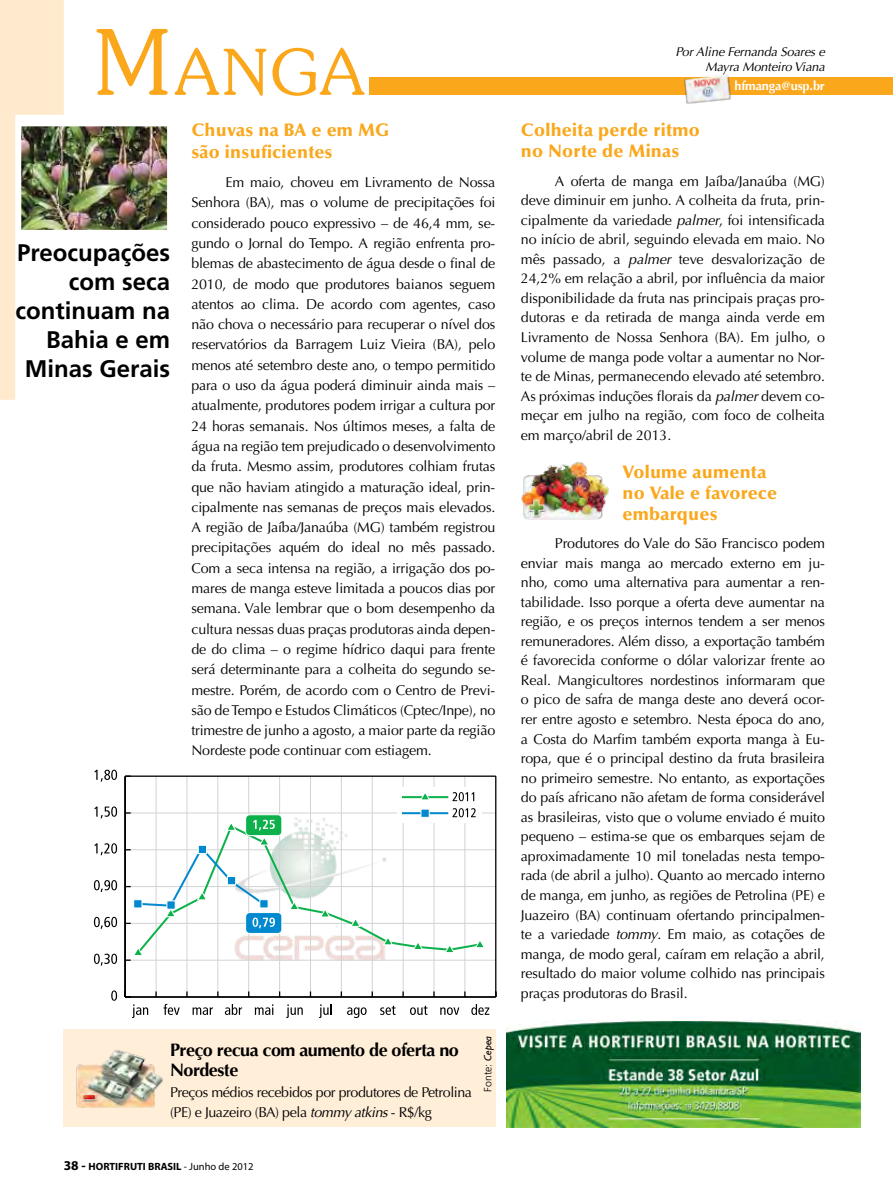
<style>
.page{position:relative;width:893px;height:1191px;background:#fff}
.page>*{position:absolute;margin:0;border:0;box-sizing:border-box;transform-origin:0 0}
.t1{font:300 63px "Souvenir";color:#faa71b}
.t2{font:700 24px/28.8px "Frutiger";color:#000;text-align:right}
.t3{font:900 18px/21px "Optima";letter-spacing:.015em;color:#faa71b}
.t4{font:700 18px/19.5px "Optima";letter-spacing:-.03em;color:#000}
.t5{font:14.25px/19.5px "Optima";letter-spacing:-.01em;color:#000;text-align:justify}
.t6{font:14.25px/19.5px "Optima";letter-spacing:-.03em;color:#000}
.t7{font:italic 12.75px/15px "Optima";letter-spacing:-.01em;color:#000;text-align:right}
.t8{font:700 12.75px "Optima";letter-spacing:-.01em;color:#fff}
.t9{font:700 10.5px "Myriad Pro";color:#000}
.t10{font:300 10.5px "Frutiger";color:#000}
.s1{font-size:90px}
.s2{font-style:italic}
.s3{font-family:"Humanist 521 BT";font-weight:400;font-style:italic}
.s4{font-size:13.5px}
.s5{font-weight:400}
</style>
<div class="page">
<img style="left:229px;top:815px;width:164px;height:149px">
<div style="left:64px;top:1029px;width:432px;height:98px;background:#ffeed8"></div>
<hr style="left:156px;top:776px;width:1px;height:221px;background:#d1d3d4">
<hr style="left:187px;top:776px;width:1px;height:221px;background:#d1d3d4">
<hr style="left:218px;top:776px;width:1px;height:221px;background:#d1d3d4">
<hr style="left:248px;top:776px;width:1px;height:221px;background:#d1d3d4">
<hr style="left:279px;top:776px;width:1px;height:221px;background:#d1d3d4">
<hr style="left:310px;top:776px;width:1px;height:221px;background:#d1d3d4">
<hr style="left:341px;top:776px;width:1px;height:221px;background:#d1d3d4">
<hr style="left:372px;top:776px;width:1px;height:221px;background:#d1d3d4">
<hr style="left:403px;top:776px;width:1px;height:221px;background:#d1d3d4">
<hr style="left:434px;top:776px;width:1px;height:221px;background:#d1d3d4">
<hr style="left:465px;top:776px;width:1px;height:221px;background:#d1d3d4">
<hr style="left:125px;top:960px;width:371px;height:1px;background:#d1d3d4">
<hr style="left:125px;top:923px;width:371px;height:1px;background:#d1d3d4">
<hr style="left:125px;top:886px;width:371px;height:1px;background:#d1d3d4">
<hr style="left:125px;top:849px;width:371px;height:1px;background:#d1d3d4">
<hr style="left:125px;top:812px;width:371px;height:1px;background:#d1d3d4">
<hr style="left:125px;top:775px;width:371px;height:2px;background:#000">
<hr style="left:495px;top:776px;width:1px;height:221px;background:#000">
<hr style="left:125px;top:996px;width:371px;height:1px;background:#000">
<hr style="left:125px;top:776px;width:1px;height:221px;background:#000">
<svg style="left:132px;top:1004px;width:16px;height:14px"></svg>
<svg style="left:163px;top:1003px;width:17px;height:12px"></svg>
<svg style="left:193px;top:1007px;width:20px;height:8px"></svg>
<svg style="left:225px;top:1004px;width:17px;height:11px"></svg>
<svg style="left:255px;top:1004px;width:18px;height:11px"></svg>
<svg style="left:286px;top:1004px;width:17px;height:14px"></svg>
<svg style="left:319px;top:1004px;width:13px;height:14px"></svg>
<svg style="left:347px;top:1007px;width:20px;height:11px"></svg>
<svg style="left:380px;top:1005px;width:16px;height:10px"></svg>
<svg style="left:410px;top:1005px;width:17px;height:10px"></svg>
<svg style="left:440px;top:1007px;width:19px;height:8px"></svg>
<svg style="left:471px;top:1004px;width:18px;height:11px"></svg>
<svg style="left:111px;top:990px;width:6px;height:10px"></svg>
<svg style="left:94px;top:953px;width:23px;height:12px"></svg>
<svg style="left:94px;top:917px;width:23px;height:11px"></svg>
<svg style="left:94px;top:880px;width:23px;height:12px"></svg>
<svg style="left:94px;top:843px;width:23px;height:12px"></svg>
<svg style="left:94px;top:806px;width:23px;height:12px"></svg>
<svg style="left:94px;top:769px;width:23px;height:12px"></svg>
<svg style="left:141px;top:823px;width:341px;height:132px"></svg>
<div style="left:246px;top:912px;width:36px;height:21px;background:#0089cf;border-radius:4px"></div>
<div style="left:245px;top:912px;width:37px;height:21px;border:1px solid #fff;border-radius:4px"></div>
<div style="left:397px;top:787px;width:85px;height:35px;background:#fff"></div>
<hr style="left:402px;top:796px;width:46px;height:2px;background:#0db14b">
<svg style="left:453px;top:792px;width:21px;height:9px"></svg>
<hr style="left:402px;top:812px;width:46px;height:2px;background:#0089cf">
<div style="left:421px;top:808px;width:9px;height:9px;background:#0089cf;border:1px solid #fff"></div>
<svg style="left:453px;top:808px;width:23px;height:9px"></svg>
<svg style="left:420px;top:793px;width:11px;height:7px"></svg>
<svg style="left:126px;top:947px;width:18px;height:13px"></svg>
<svg style="left:289px;top:901px;width:11px;height:9px"></svg>
<svg style="left:320px;top:908px;width:11px;height:9px"></svg>
<svg style="left:350px;top:917px;width:11px;height:10px"></svg>
<svg style="left:382px;top:936px;width:12px;height:9px"></svg>
<svg style="left:412px;top:941px;width:12px;height:9px"></svg>
<svg style="left:444px;top:944px;width:11px;height:9px"></svg>
<svg style="left:474px;top:939px;width:10px;height:9px"></svg>
<div style="left:246px;top:814px;width:36px;height:21px;background:#0db14b;border-radius:4px"></div>
<div style="left:245px;top:814px;width:37px;height:22px;border:1px solid #fff;border-radius:4px"></div>
<svg style="left:126px;top:819px;width:149px;height:109px"></svg>
<div style="left:133px;top:899px;width:9px;height:9px;background:#0089cf;border:1px solid #fff"></div>
<div style="left:167px;top:900px;width:9px;height:9px;background:#0089cf;border:1px solid #fff"></div>
<div style="left:198px;top:845px;width:9px;height:9px;background:#0089cf;border:1px solid #fff"></div>
<div style="left:227px;top:876px;width:9px;height:9px;background:#0089cf;border:1px solid #fff"></div>
<div style="left:259px;top:899px;width:9px;height:9px;background:#0089cf;border:1px solid #fff"></div>
<img style="left:77px;top:1049px;width:86px;height:58px">
<div style="left:369px;top:78px;width:524px;height:17px;background:#faa71b"></div>
<svg style="left:0;top:0;width:64px;height:400px"></svg>
<img style="left:521px;top:462px;width:88px;height:58px">
<img style="left:22px;top:127px;width:144px;height:102px">
<div style="left:18px;top:123px;width:152px;height:110px;border:3px solid #fff"></div>
<img style="left:682px;top:74px;width:53px;height:30px">
<img style="left:506px;top:1021px;width:354px;height:106px">
<h1 class="t1" style="left:94px;top:34px;width:273px"><span class="s1">M</span>ANGA</h1>
<h2 class="t2" style="left:15px;top:238px;width:156px">Preocupações com seca continuam na<br>Bahia e em<br>Minas Gerais</h2>
<p class="t3" style="left:191px;top:120px;width:199px;line-height:21.8px">Chuvas na BA e em MG são insuficientes</p>
<p class="t5" style="left:191px;top:172px;width:306px;line-height:20.2px;text-indent:34px">Em maio, choveu em Livramento de Nossa Senhora (BA), mas o volume de precipitações foi considerado pouco expressivo – de 46,4 mm, se&shy;gundo o Jornal do Tempo. A região enfrenta pro&shy;blemas de abastecimento de água desde o final de 2010, de modo que produtores baianos seguem atentos ao clima. De acordo com agentes, caso não chova o necessário para recuperar o nível dos reservatórios da Barragem Luiz Vieira (BA), pelo menos até setembro deste ano, o tempo permitido para o uso da água poderá diminuir ainda mais – atualmente, produtores podem irrigar a cultura por 24 horas semanais. Nos últimos meses, a falta de água na região tem prejudicado o desenvolvimento da fruta. Mesmo assim, produtores colhiam frutas que não haviam atingido a maturação ideal, prin&shy;cipalmente nas semanas de preços mais elevados.<br>A região de Jaíba/Janaúba (MG) também registrou precipitações aquém do ideal no mês passado.<br>Com a seca intensa na região, a irrigação dos po&shy;mares de manga esteve limitada a poucos dias por semana. Vale lembrar que o bom desempenho da cultura nessas duas praças produtoras ainda depen&shy;de do clima – o regime hídrico daqui para frente será determinante para a colheita do segundo se&shy;mestre. Porém, de acordo com o Centro de Previ&shy;são de Tempo e Estudos Climáticos (Cptec/Inpe), no trimestre de junho a agosto, a maior parte da região Nordeste pode continuar com estiagem.</p>
<p class="t4" style="left:170px;top:1040px;width:290px">Preço recua com aumento de oferta no<br>Nordeste</p>
<p class="t6" style="left:170px;top:1083px;width:303px">Preços médios recebidos por produtores de Petrolina (PE) e Juazeiro (BA) pela <span class="s2">tommy atkins</span> - R$/kg</p>
<p class="t10" style="left:482px;top:1091px;width:57px;rotate:-90deg">Fonte: <span class="s3">Cepea</span></p>
<p class="t9" style="left:64px;top:1159px;width:191px"><span class="s4">38 -</span> HORTIFRUTI BRASIL <span class="s5">- Junho de 2012</span></p>
<p class="t7" style="left:675px;top:44px;width:151px">Por Aline Fernanda Soares e<br>Mayra Monteiro Viana</p>
<p class="t8" style="left:734px;top:78px;width:92px">hfmanga@usp.br</p>
<p class="t3" style="left:521px;top:120px;width:180px">Colheita perde ritmo no Norte de Minas</p>
<p class="t5" style="left:521px;top:171px;width:306px;text-indent:34px">A oferta de manga em Jaíba/Janaúba (MG) deve diminuir em junho. A colheita da fruta, prin&shy;cipalmente da variedade <span class="s2">palmer</span>, foi intensificada no início de abril, seguindo elevada em maio. No mês passado, a <span class="s2">palmer</span> teve desvalorização de 24,2% em relação a abril, por influência da maior disponibilidade da fruta nas principais praças pro&shy;dutoras e da retirada de manga ainda verde em Livramento de Nossa Senhora (BA). Em julho, o volume de manga pode voltar a aumentar no Nor&shy;te de Minas, permanecendo elevado até setembro.<br>As próximas induções florais da <span class="s2">palmer</span> devem co&shy;meçar em julho na região, com foco de colheita em março/abril de 2013.</p>
<p class="t3" style="left:623px;top:461px;width:156px">Volume aumenta no Vale e favorece embarques</p>
<p class="t5" style="left:521px;top:533px;width:306px;text-indent:34px">Produtores do Vale do São Francisco podem enviar mais manga ao mercado externo em ju&shy;nho, como uma alternativa para aumentar a ren&shy;tabilidade. Isso porque a oferta deve aumentar na região, e os preços internos tendem a ser menos remuneradores. Além disso, a exportação também é favorecida conforme o dólar valorizar frente ao Real. Mangicultores nordestinos informaram que o pico de safra de manga deste ano deverá ocor&shy;rer entre agosto e setembro. Nesta época do ano, a Costa do Marfim também exporta manga à Eu&shy;ropa, que é o principal destino da fruta brasileira no primeiro semestre. No entanto, as exportações do país africano não afetam de forma considerável as brasileiras, visto que o volume enviado é muito pequeno – estima-se que os embarques sejam de aproximadamente 10 mil toneladas nesta tempo&shy;rada (de abril a julho). Quanto ao mercado interno de manga, em junho, as regiões de Petrolina (PE) e Juazeiro (BA) continuam ofertando principalmen&shy;te a variedade <span class="s2">tommy</span>. Em maio, as cotações de manga, de modo geral, caíram em relação a abril, resultado do maior volume colhido nas principais praças produtoras do Brasil.</p>
</div>
